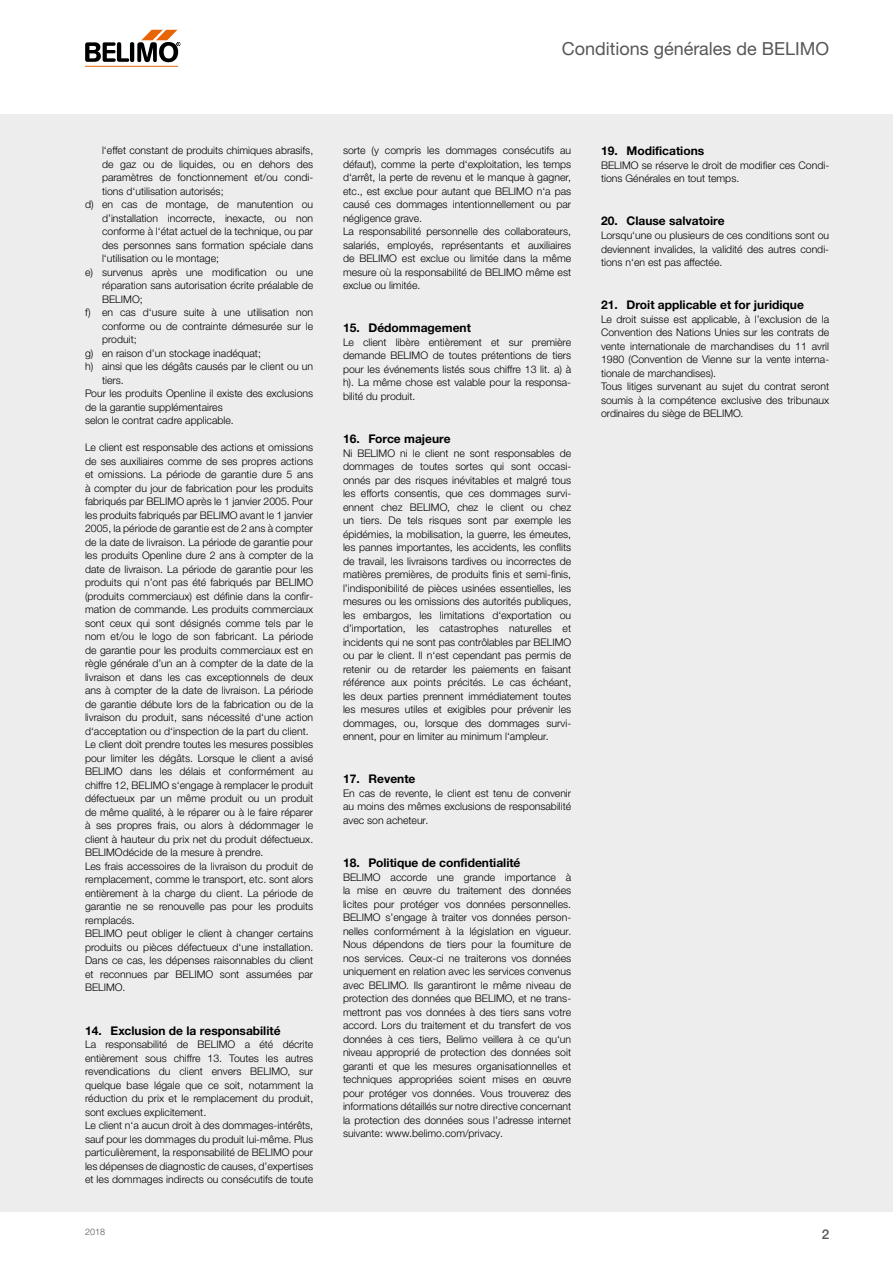
<style>
.page{position:relative;width:893px;height:1263px;background:#fff}
.page>*{position:absolute;margin:0;border:0;box-sizing:border-box;transform-origin:0 0}
.t1{font:18px "Helvetica Neue LTW1 G";color:#575756}
.t2{font:500 13.5px "Helvetica Neue LTW1 G";color:#575756}
.t3{font:700 12px "Helvetica Neue LTW1 G";color:#000}
.t4{font:300 10.5px/13.5px "Helvetica Neue LTW1 G";color:#000}
.t5{font:300 9px "Helvetica Neue LTW1 G";color:#575756}
</style>
<div class="page">
<hr style="left:85px;top:66px;width:93px;height:1px;background:#e76407">
<svg style="left:85px;top:30px;width:95px;height:33px"></svg>
<div style="left:0;top:115px;width:893px;height:1097px;background:#ededed"></div>
<h1 class="t1" style="left:562px;top:38px;width:269px">Conditions générales de BELIMO</h1>
<p class="t4" style="left:102px;top:144px;width:213px">l‘effet constant de produits chimiques abrasifs,</p>
<p class="t4" style="left:102px;top:157px;width:213px">de gaz ou de liquides, ou en dehors des</p>
<p class="t4" style="left:102px;top:171px;width:213px">paramètres de fonctionnement et/ou condi-</p>
<p class="t4" style="left:102px;top:184px;width:123px">tions d‘utilisation autorisés;</p>
<p class="t4" style="left:85px;top:198px;width:230px">d) en cas de montage, de manutention ou</p>
<p class="t4" style="left:102px;top:211px;width:213px">d’installation incorrecte, inexacte, ou non</p>
<p class="t4" style="left:102px;top:225px;width:213px">conforme à l‘état actuel de la technique, ou par</p>
<p class="t4" style="left:102px;top:238px;width:213px">des personnes sans formation spéciale dans</p>
<p class="t4" style="left:102px;top:252px;width:119px">l‘utilisation ou le montage;</p>
<p class="t4" style="left:85px;top:265px;width:230px">e) survenus après une modification ou une</p>
<p class="t4" style="left:102px;top:279px;width:213px">réparation sans autorisation écrite préalable de</p>
<p class="t4" style="left:102px;top:292px;width:42px">BELIMO;</p>
<p class="t4" style="left:85px;top:306px;width:230px">f) en cas d‘usure suite à une utilisation non</p>
<p class="t4" style="left:102px;top:319px;width:213px">conforme ou de contrainte démesurée sur le</p>
<p class="t4" style="left:102px;top:333px;width:36px">produit;</p>
<p class="t4" style="left:85px;top:346px;width:177px">g) en raison d’un stockage inadéquat;</p>
<p class="t4" style="left:85px;top:360px;width:230px">h) ainsi que les dégâts causés par le client ou un</p>
<p class="t4" style="left:102px;top:373px;width:23px">tiers.</p>
<p class="t4" style="left:85px;top:387px;width:230px">Pour les produits Openline il existe des exclusions</p>
<p class="t4" style="left:85px;top:400px;width:139px">de la garantie supplémentaires</p>
<p class="t4" style="left:85px;top:414px;width:150px">selon le contrat cadre applicable.</p>
<p class="t4" style="left:85px;top:441px;width:230px">Le client est responsable des actions et omissions de ses auxiliaires comme de ses propres actions et omissions. La période de garantie dure 5 ans à compter du jour de fabrication pour les produits fabriqués par BELIMO après le 1 janvier 2005. Pour les produits fabriqués par BELIMO avant le 1 janvier 2005, la période de garantie est de 2 ans à compter de la date de livraison. La période de garantie pour les produits Openline dure 2 ans à compter de la date de livraison. La période de garantie pour les produits qui n’ont pas été fabriqués par BELIMO (produits commerciaux) est définie dans la confir&shy;mation de commande. Les produits commerciaux sont ceux qui sont désignés comme tels par le nom et/ou le logo de son fabricant. La période de garantie pour les produits commerciaux est en règle générale d’un an à compter de la date de la livraison et dans les cas exceptionnels de deux ans à compter de la date de livraison. La période de garantie débute lors de la fabrication ou de la livraison du produit, sans nécessité d‘une action d‘acceptation ou d‘inspection de la part du client.<br>Le client doit prendre toutes les mesures possibles pour limiter les dégâts. Lorsque le client a avisé BELIMO dans les délais et conformément au chiffre 12, BELIMO s‘engage à remplacer le produit défectueux par un même produit ou un produit de même qualité, à le réparer ou à le faire réparer à ses propres frais, ou alors à dédommager le client à hauteur du prix net du produit défectueux.<br>BELIMOdécide de la mesure à prendre.<br>Les frais accessoires de la livraison du produit de remplacement, comme le transport, etc. sont alors entièrement à la charge du client. La période de garantie ne se renouvelle pas pour les produits remplacés.<br>BELIMO peut obliger le client à changer certains produits ou pièces défectueux d‘une installation.<br>Dans ce cas, les dépenses raisonnables du client et reconnues par BELIMO sont assumées par BELIMO.</p>
<p class="t3" style="left:85px;top:1023px;width:197px">14. Exclusion de la responsabilité</p>
<p class="t4" style="left:85px;top:1037px;width:230px">La responsabilité de BELIMO a été décrite entièrement sous chiffre 13. Toutes les autres revendications du client envers BELIMO, sur quelque base légale que ce soit, notamment la réduction du prix et le remplacement du produit, sont exclues explicitement.<br>Le client n‘a aucun droit à des dommages-intérêts, sauf pour les dommages du produit lui-même. Plus particulièrement, la responsabilité de BELIMO pour les dépenses de diagnostic de causes, d’expertises et les dommages indirects ou consécutifs de toute</p>
<p class="t4" style="left:343px;top:144px;width:230px">sorte (y compris les dommages consécutifs au défaut), comme la perte d‘exploitation, les temps d‘arrêt, la perte de revenu et le manque à gagner, etc., est exclue pour autant que BELIMO n‘a pas causé ces dommages intentionnellement ou par négligence grave.<br>La responsabilité personnelle des collaborateurs, salariés, employés, représentants et auxiliaires de BELIMO est exclue ou limitée dans la même mesure où la responsabilité de BELIMO même est exclue ou limitée.</p>
<p class="t3" style="left:343px;top:321px;width:129px">15. Dédommagement</p>
<p class="t4" style="left:343px;top:335px;width:230px;text-align:justify">Le client libère entièrement et sur première demande BELIMO de toutes prétentions de tiers pour les événements listés sous chiffre 13 lit. a) à h). La même chose est valable pour la responsa&shy;bilité du produit.</p>
<p class="t3" style="left:343px;top:431px;width:109px">16. Force majeure</p>
<p class="t4" style="left:343px;top:446px;width:230px;text-align:justify">Ni BELIMO ni le client ne sont responsables de dommages de toutes sortes qui sont occasi&shy;onnés par des risques inévitables et malgré tous les efforts consentis, que ces dommages survi&shy;ennent chez BELIMO, chez le client ou chez un tiers. De tels risques sont par exemple les épidémies, la mobilisation, la guerre, les émeutes, les pannes importantes, les accidents, les conflits de travail, les livraisons tardives ou incorrectes de matières premières, de produits finis et semi-finis, l’indisponibilité de pièces usinées essentielles, les mesures ou les omissions des autorités publiques, les embargos, les limitations d‘exportation ou d’importation, les catastrophes naturelles et incidents qui ne sont pas contrôlables par BELIMO ou par le client. Il n‘est cependant pas permis de retenir ou de retarder les paiements en faisant référence aux points précités. Le cas échéant, les deux parties prennent immédiatement toutes les mesures utiles et exigibles pour prévenir les dommages, ou, lorsque des dommages survi&shy;ennent, pour en limiter au minimum l‘ampleur.</p>
<p class="t3" style="left:343px;top:772px;width:74px">17. Revente</p>
<p class="t4" style="left:343px;top:786px;width:230px;text-align:justify">En cas de revente, le client est tenu de convenir au moins des mêmes exclusions de responsabilité avec son acheteur.</p>
<p class="t3" style="left:343px;top:855px;width:179px">18. Politique de confidentialité</p>
<p class="t4" style="left:343px;top:870px;width:230px;text-align:justify">BELIMO accorde une grande importance à la mise en œuvre du traitement des données licites pour protéger vos données personnelles.<br>BELIMO s’engage à traiter vos données person&shy;nelles conformément à la législation en vigueur.<br>Nous dépendons de tiers pour la fourniture de nos services. Ceux-ci ne traiterons vos données uniquement en relation avec les services convenus avec BELIMO. Ils garantiront le même niveau de protection des données que BELIMO, et ne trans&shy;mettront pas vos données à des tiers sans votre accord. Lors du traitement et du transfert de vos données à ces tiers, Belimo veillera à ce qu‘un niveau approprié de protection des données soit garanti et que les mesures organisationnelles et techniques appropriées soient mises en œuvre pour protéger vos données. Vous trouverez des informations détaillés sur notre directive concernant la protection des données sous l’adresse internet suivante: www.belimo.com/privacy.</p>
<p class="t3" style="left:601px;top:144px;width:105px">19. Modifications</p>
<p class="t4" style="left:601px;top:158px;width:230px">BELIMO se réserve le droit de modifier ces Condi&shy;tions Générales en tout temps.</p>
<p class="t3" style="left:601px;top:214px;width:125px">20. Clause salvatoire</p>
<p class="t4" style="left:601px;top:228px;width:230px;text-align:justify">Lorsqu‘une ou plusieurs de ces conditions sont ou deviennent invalides, la validité des autres condi&shy;tions n‘en est pas affectée.</p>
<p class="t3" style="left:601px;top:297px;width:204px">21. Droit applicable et for juridique</p>
<p class="t4" style="left:601px;top:312px;width:230px">Le droit suisse est applicable, à l’exclusion de la Convention des Nations Unies sur les contrats de vente internationale de marchandises du 11 avril 1980 (Convention de Vienne sur la vente interna&shy;tionale de marchandises).<br>Tous litiges survenant au sujet du contrat seront soumis à la compétence exclusive des tribunaux ordinaires du siège de BELIMO.</p>
<p class="t5" style="left:85px;top:1227px;width:22px">2018</p>
<p class="t2" style="left:822px;top:1226px;width:9px">2</p>
</div>
